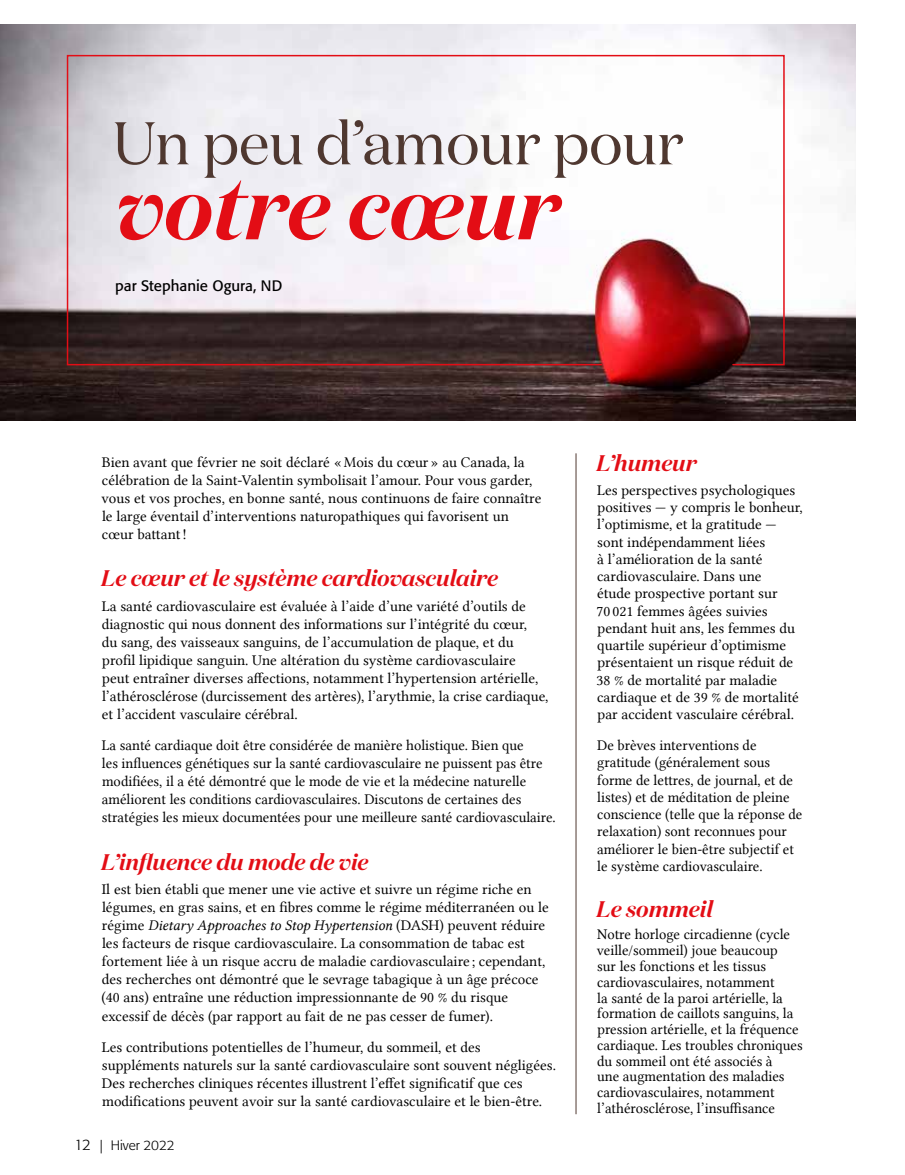
<style>
.page{position:relative;width:905px;height:1175px;background:#fff}
.page>*{position:absolute;margin:0;border:0;box-sizing:border-box;transform-origin:0 0}
.t1{font:italic 600 88.5px "Domaine Disp";color:#e30d15}
.t2{font:60px "Domaine Disp";color:#4f3830}
.t3{font:italic 600 22.5px "Domaine Disp";color:#e30d15}
.t4{font:15px/18px "Lin Libertine";color:#000}
.t5{font:15px "Lin Libertine I";color:#000}
.t6{font:15px "Formata";color:#000}
.t7{font:300 13.5px "Formata";color:#000}
.s1{font-family:"Lin Libertine"}
.s2{font-size:15px}
</style>
<div class="page">
<img style="left:0;top:25px;width:855px;height:395px">
<svg style="left:66px;top:54px;width:719px;height:312px"></svg>
<hr style="left:575px;top:453px;width:1px;height:661px;background:#4f3830">
<h2 class="t2" style="left:113px;top:106px;width:572px">Un peu d’amour pour</h2>
<h1 class="t1" style="left:116px;top:152px;width:445px">votre cœur</h1>
<p class="t6" style="left:115px;top:277px;width:169px">par Stephanie Ogura, ND</p>
<p class="t4" style="left:101px;top:453px;width:441px">Bien avant que février ne soit déclaré « Mois du cœur » au Canada, la célébration de la Saint-Valentin symbolisait l’amour. Pour vous garder, vous et vos proches, en bonne santé, nous continuons de faire connaître le large éventail d’interventions naturopathiques qui favorisent un cœur battant !</p>
<h3 class="t3" style="left:101px;top:564px;width:398px">Le cœur et le système cardiovasculaire</h3>
<p class="t4" style="left:102px;top:597px;width:448px">La santé cardiovasculaire est évaluée à l’aide d’une variété d’outils de diagnostic qui nous donnent des informations sur l’intégrité du cœur,<br>du sang, des vaisseaux sanguins, de l’accumulation de plaque, et du profil lipidique sanguin. Une altération du système cardiovasculaire<br>peut entraîner diverses affections, notamment l’hypertension artérielle, l’athérosclérose (durcissement des artères), l’arythmie, la crise cardiaque, et l’accident vasculaire cérébral.</p>
<p class="t4" style="left:102px;top:736px;width:455px">La santé cardiaque doit être considérée de manière holistique. Bien que<br>les influences génétiques sur la santé cardiovasculaire ne puissent pas être modifiées, il a été démontré que le mode de vie et la médecine naturelle améliorent les conditions cardiovasculaires. Discutons de certaines des stratégies les mieux documentées pour une meilleure santé cardiovasculaire.</p>
<h3 class="t3" style="left:101px;top:847px;width:269px">L’influence du mode de vie</h3>
<p class="t4" style="left:102px;top:880px;width:448px">Il est bien établi que mener une vie active et suivre un régime riche en légumes, en gras sains, et en fibres comme le régime méditerranéen ou le</p>
<p class="t5" style="left:102px;top:917px;width:445px"><span class="s1">régime</span> Dietary Approaches to Stop Hypertension <span class="s1">(DASH) peuvent réduire</span></p>
<p class="t4" style="left:101px;top:934px;width:445px">les facteurs de risque cardiovasculaire. La consommation de tabac est fortement liée à un risque accru de maladie cardiovasculaire ; cependant, des recherches ont démontré que le sevrage tabagique à un âge précoce (40 ans) entraîne une réduction impressionnante de 90 % du risque excessif de décès (par rapport au fait de ne pas cesser de fumer).</p>
<p class="t4" style="left:102px;top:1038px;width:455px">Les contributions potentielles de l’humeur, du sommeil, et des suppléments naturels sur la santé cardiovasculaire sont souvent négligées.<br>Des recherches cliniques récentes illustrent l’effet significatif que ces modifications peuvent avoir sur la santé cardiovasculaire et le bien-être.</p>
<p class="t7" style="left:74px;top:1137px;width:102px"><span class="s2">12</span> | Hiver 2022</p>
<h3 class="t3" style="left:596px;top:448px;width:101px">L’humeur</h3>
<p class="t4" style="left:596px;top:481px;width:208px;line-height:17.2px">Les perspectives psychologiques positives — y compris le bonheur, l’optimisme, et la gratitude — sont indépendamment liées<br>à l’amélioration de la santé cardiovasculaire. Dans une<br>étude prospective portant sur<br>70 021 femmes âgées suivies pendant huit ans, les femmes du quartile supérieur d’optimisme présentaient un risque réduit de<br>38 % de mortalité par maladie cardiaque et de 39 % de mortalité par accident vasculaire cérébral.</p>
<p class="t4" style="left:597px;top:736px;width:207px;line-height:17.2px">De brèves interventions de gratitude (généralement sous forme de lettres, de journal, et de listes) et de méditation de pleine conscience (telle que la réponse de relaxation) sont reconnues pour améliorer le bien-être subjectif et le système cardiovasculaire.</p>
<h3 class="t3" style="left:596px;top:894px;width:118px">Le sommeil</h3>
<p class="t4" style="left:596px;top:926px;width:207px;line-height:15.8px">Notre horloge circadienne (cycle veille/sommeil) joue beaucoup<br>sur les fonctions et les tissus cardiovasculaires, notamment<br>la santé de la paroi artérielle, la formation de caillots sanguins, la pression artérielle, et la fréquence cardiaque. Les troubles chroniques du sommeil ont été associés à<br>une augmentation des maladies cardiovasculaires, notamment l’athérosclérose, l’insuffisance</p>
</div>
